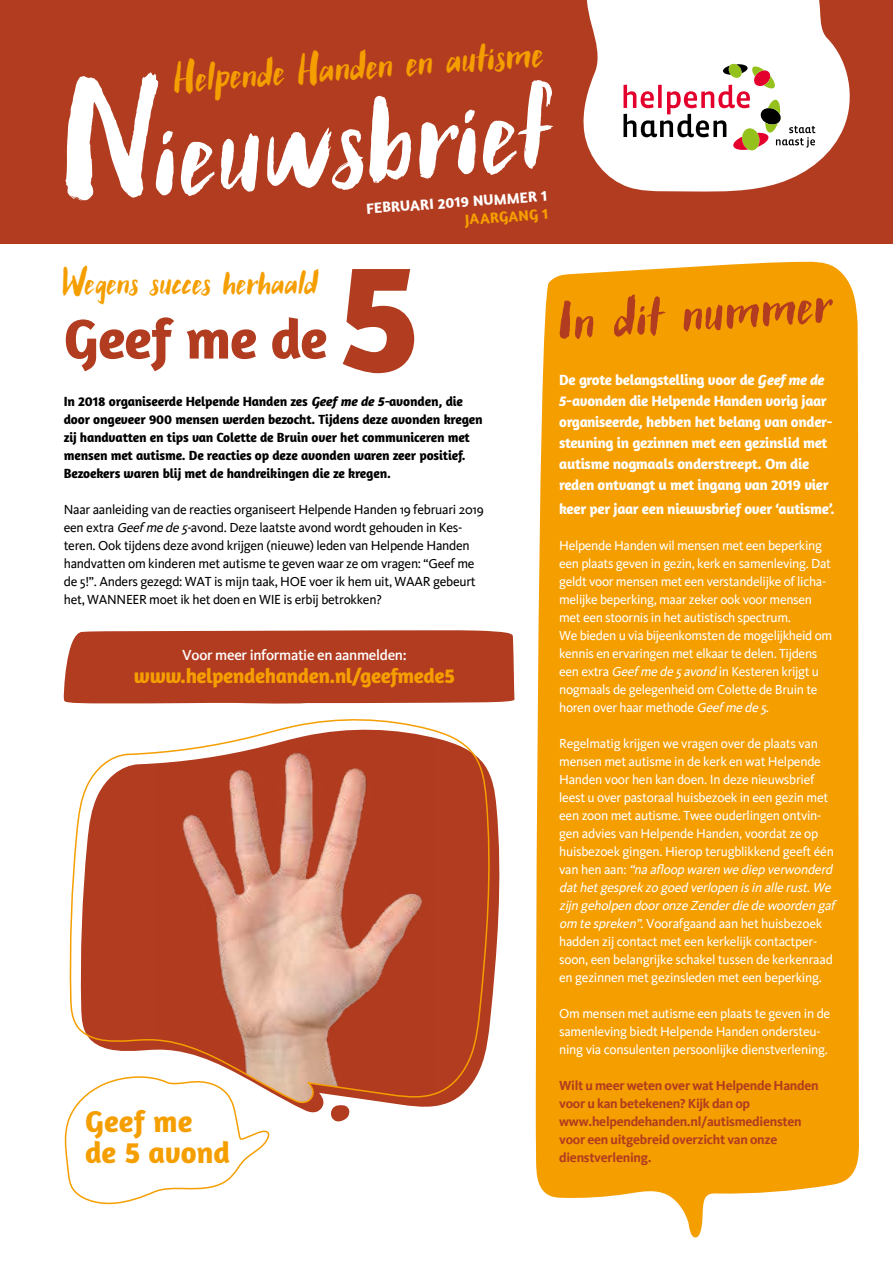
<style>
.page{position:relative;width:893px;height:1263px;background:#fff}
.page>*{position:absolute;margin:0;border:0;box-sizing:border-box;transform-origin:0 0}
.t1{font:700 160.5px "Amaranth";color:#b23c1f}
.t2{font:141.3px "After Hours";color:#fff}
.t3{font:62.7px "After Hours";color:#b23c1f}
.t4{font:700 57px "Amaranth";letter-spacing:-.02em;color:#b23c1f}
.t5{font:45.45px "After Hours";color:#f59e00}
.t6{font:38.55px "After Hours";color:#f59e00}
.t7{font:700 30.6px/31.5px "Amaranth";color:#f59e00}
.t8{font:700 21px "Amaranth";letter-spacing:-.02em;color:#f59e00}
.t9{font:700 15px/21px "Amaranth";letter-spacing:-.02em;color:#fff}
.t10{font:500 15px "Kievit";letter-spacing:-.02em;color:#fff}
.t11{font:700 15px "Amaranth";color:#f59e00}
.t12{font:13.5px/18px "Kievit";letter-spacing:-.02em;color:#fff}
.t13{font:13.5px/18px "Kievit";letter-spacing:-.02em;color:#000}
.t14{font:700 13.5px/18px "Amaranth";letter-spacing:-.01em;color:#000}
.t15{font:700 13.5px/18px "Kievit";letter-spacing:-.02em;color:#b23c1f}
.s1{font-style:italic}
</style>
<div class="page">
<div style="left:536px;top:262px;width:323px;height:975px;background:#f59e00"></div>
<div style="left:64px;top:630px;width:451px;height:74px;background:#b23c1f"></div>
<div style="left:0;top:0;width:893px;height:243px;background:#b23c1f"></div>
<svg style="left:583px;top:0;width:267px;height:192px;fill:#fff"></svg>
<svg style="left:623px;top:64px;width:192px;height:86px;background:#e2cecb"></svg>
<svg style="left:298px;top:785px;width:202px;height:328px"></svg>
<svg style="left:69px;top:719px;width:424px;height:388px;background:#c7735b"></svg>
<svg style="left:330px;top:1104px;width:20px;height:17px"></svg>
<svg style="left:64px;top:1073px;width:206px;height:131px"></svg>
<h3 class="t5" style="left:173px;top:59px;width:371px;rotate:-4deg">Helpende Handen en autisme</h3>
<h2 class="t2" style="left:148px;top:91px;width:402px;rotate:-4deg">ieuwsbrief</h2>
<p class="t9" style="left:366px;top:198px;width:183px;rotate:-4deg">FEBRUARI 2019 NUMMER 1</p>
<p class="t11" style="left:464px;top:210px;width:85px;rotate:-4deg">JAARGANG 1</p>
<h3 class="t6" style="left:63px;top:265px;width:257px">Wegens succes herhaald</h3>
<h1 class="t1" style="left:337px;top:215px;width:85px">5</h1>
<h3 class="t4" style="left:64px;top:303px;width:265px">Geef me de</h3>
<p class="t14" style="left:64px;top:392px;width:420px">In 2018 organiseerde Helpende Handen zes <span class="s1">Geef me de 5-</span>avonden, die door ongeveer 900 mensen werden bezocht. Tijdens deze avonden kregen zij handvatten en tips van Colette de Bruin over het communiceren met mensen met autisme. De reacties op deze avonden waren zeer positief.<br>Bezoekers waren blij met de handreikingen die ze kregen.</p>
<p class="t13" style="left:64px;top:500px;width:421px">Naar aanleiding van de reacties organiseert Helpende Handen 19 februari 2019 een extra <span class="s1">Geef me de 5-</span>avond. Deze laatste avond wordt gehouden in Kes&shy;teren. Ook tijdens deze avond krijgen (nieuwe) leden van Helpende Handen handvatten om kinderen met autisme te geven waar ze om vragen: “Geef me de 5!”. Anders gezegd: WAT is mijn taak, HOE voer ik hem uit, WAAR gebeurt het, WANNEER moet ik het doen en WIE is erbij betrokken?</p>
<p class="t10" style="left:182px;top:647px;width:226px">Voor meer informatie en aanmelden:</p>
<h3 class="t8" style="left:134px;top:662px;width:323px">www.helpendehanden.nl/geefmede5</h3>
<h3 class="t7" style="left:85px;top:1105px;width:147px">Geef me de 5 avond</h3>
<h3 class="t3" style="left:557px;top:294px;width:275px;rotate:-4deg">In dit nummer</h3>
<p class="t9" style="left:559px;top:369px;width:275px">De grote belangstelling voor de <span class="s1">Geef me de 5-</span>avonden die Helpende Handen vorig jaar organiseerde, hebben het belang van onder&shy;steuning in gezinnen met een gezinslid met autisme nogmaals onderstreept. Om die reden ontvangt u met ingang van 2019 vier</p>
<p class="t9" style="left:559px;top:498px;width:277px">keer per jaar een nieuwsbrief over ‘autisme’.</p>
<p class="t12" style="left:559px;top:536px;width:275px">Helpende Handen wil mensen met een beperking een plaats geven in gezin, kerk en samenleving. Dat geldt voor mensen met een verstandelijke of licha&shy;melijke beperking, maar zeker ook voor mensen met een stoornis in het autistisch spectrum.<br>We bieden u via bijeenkomsten de mogelijkheid om kennis en ervaringen met elkaar te delen. Tijdens een extra <span class="s1">Geef me de 5avond</span> in Kesteren krijgt u nogmaals de gelegenheid om Colette de Bruin te horen over haar methode <span class="s1">Geef me de 5</span>.</p>
<p class="t12" style="left:559px;top:734px;width:278px">Regelmatig krijgen we vragen over de plaats van mensen met autisme in de kerk en wat Helpende Handen voor hen kan doen. In deze nieuwsbrief leest u over pastoraal huisbezoek in een gezin met een zoon met autisme. Twee ouderlingen ontvin&shy;gen advies van Helpende Handen, voordat ze op huisbezoek gingen. Hierop terugblikkend geeft één v a n h e n a a n : <span class="s1">“na afloop waren we diep verwonderd dathetgesprek zo goed verlopen isin alle rust.We zijn geholpen dooronze Zenderdie de woorden gaf om te spreken”</span>. Voorafgaand aan het huisbezoek hadden zij contact met een kerkelijk contactper&shy;soon, een belangrijke schakel tussen de kerkenraad en gezinnen met gezinsleden met een beperking.</p>
<p class="t12" style="left:559px;top:1004px;width:273px">Om mensen met autisme een plaats te geven in de samenleving biedt Helpende Handen ondersteu&shy;ning via consulenten persoonlijke dienstverlening.</p>
<p class="t15" style="left:559px;top:1076px;width:261px">Wilt u meer weten over wat Helpende Handen voor u kan betekenen? Kijk dan op www.helpendehanden.nl/autismediensten voor een uitgebreid overzicht van onze dienstverlening.</p>
</div>
